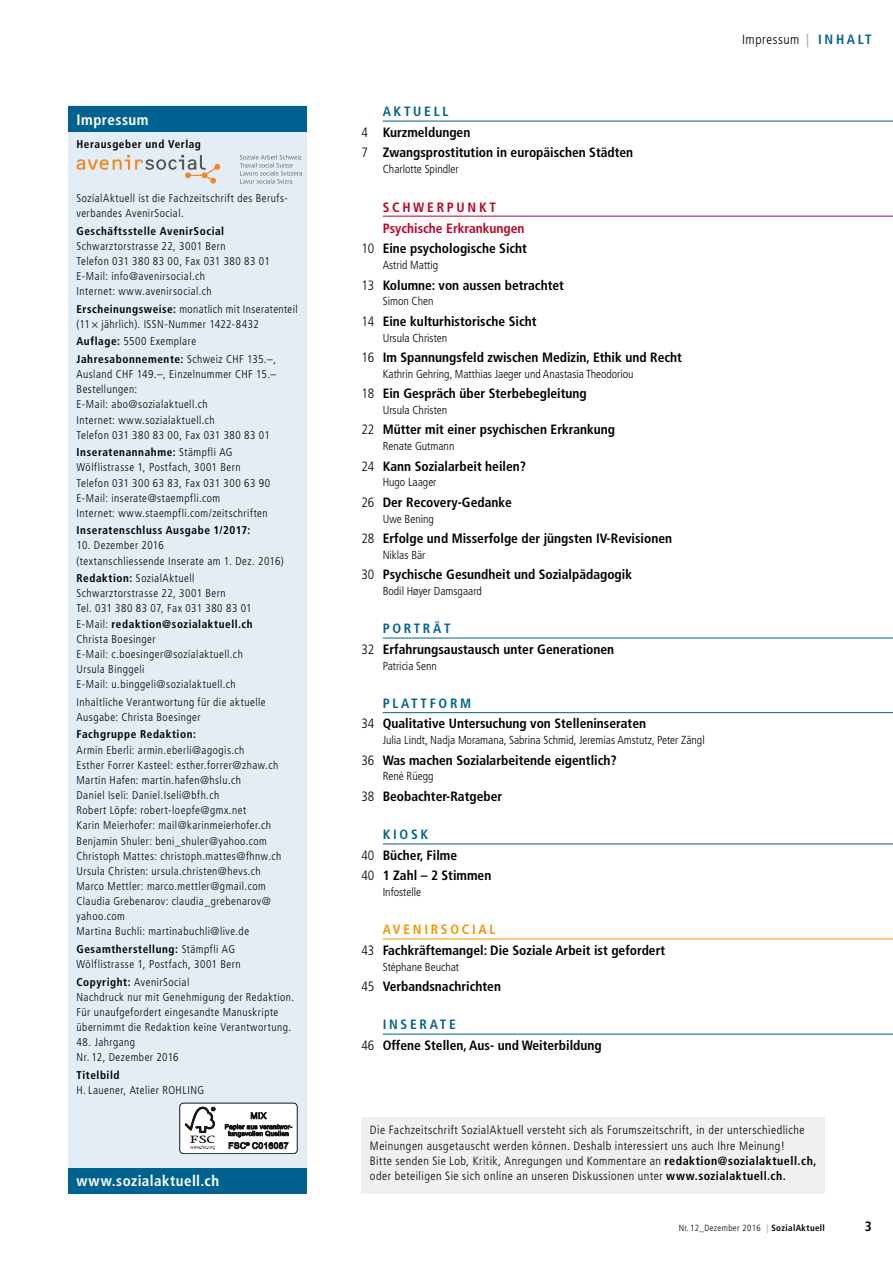
<style>
.page{position:relative;width:893px;height:1263px;background:#fff}
.page>*{position:absolute;margin:0;border:0;box-sizing:border-box;transform-origin:0 0}
.t1{font:700 condensed 15px "Frutiger";letter-spacing:.03em;color:#fff}
.t2{font:700 condensed 13.5px/20.4px "Frutiger";color:#000}
.t3{font:700 condensed 13.5px "Frutiger";color:#c10024}
.t4{font:300 condensed 13.5px "Frutiger";letter-spacing:.04em;color:#000}
.t5{font:700 condensed 13.5px "Frutiger";letter-spacing:.2em;color:#c10024}
.t6{font:300 condensed 12px/15.3px "Frutiger";letter-spacing:.04em;color:#000}
.t7{font:300 condensed 11.7px "Frutiger";color:#000}
.t8{font:300 condensed 11.25px/15.1px "Frutiger";letter-spacing:.04em;color:#000}
.t9{font:700 condensed 11.25px "Frutiger";letter-spacing:.05em;color:#000}
.t10{font:300 condensed 9px "Frutiger";letter-spacing:.04em;color:#000}
.s1{font-weight:700}
.s2{color:#00628e}
.s3{font-weight:300}
.s4{color:#f49500}
.s5{font-weight:700;color:#b1b2b3}
.s6{font-weight:700;color:#00628e}
</style>
<div class="page">
<div style="left:361px;top:1117px;width:464px;height:76px;background:#f0f0f0"></div>
<hr style="left:383px;top:121px;width:510px;height:1px;background:#00628e">
<hr style="left:383px;top:216px;width:510px;height:1px;background:#c10024">
<hr style="left:383px;top:638px;width:510px;height:1px;background:#00628e">
<hr style="left:383px;top:712px;width:510px;height:1px;background:#00628e">
<hr style="left:383px;top:843px;width:510px;height:1px;background:#00628e">
<hr style="left:383px;top:939px;width:510px;height:1px;background:#f49500">
<hr style="left:383px;top:1034px;width:510px;height:1px;background:#00628e">
<div style="left:68px;top:106px;width:238px;height:1087px;background:#e2edf5"></div>
<svg style="left:77px;top:155px;width:143px;height:29px"></svg>
<svg style="left:240px;top:155px;width:62px;height:29px"></svg>
<div style="left:180px;top:1103px;width:117px;height:51px;background:#fff;border-radius:4px"></div>
<div style="left:179px;top:1103px;width:119px;height:51px;border:1px solid #181716;border-radius:4px"></div>
<svg style="left:185px;top:1107px;width:30px;height:43px"></svg>
<svg style="left:225px;top:1112px;width:67px;height:37px"></svg>
<div style="left:68px;top:106px;width:238px;height:26px;background:#00628e"></div>
<div style="left:68px;top:1168px;width:238px;height:25px;background:#00628e"></div>
<h1 class="t1" style="left:77px;top:111px;width:73px">Impressum</h1>
<p class="t9" style="left:77px;top:138px;width:126px">Herausgeber und Verlag</p>
<p class="t8" style="left:77px;top:191px;width:213px">SozialAktuell ist die Fachzeitschrift des Berufs&shy;verbandes AvenirSocial.</p>
<p class="t9" style="left:77px;top:224px;width:149px">Geschäftsstelle AvenirSocial</p>
<p class="t8" style="left:77px;top:238px;width:195px">Schwarztorstrasse 22, 3001 Bern<br>Telefon 031 380 83 00, Fax 031 380 83 01<br>E-Mail: info@avenirsocial.ch<br>Internet: www.avenirsocial.ch</p>
<p class="t8" style="left:77px;top:301px;width:223px"><span class="s1">Erscheinungsweise:</span> monatlich mit Inseratenteil (11 jährlich). ISSN-Nummer 1422-8432</p>
<p class="t8" style="left:77px;top:333px;width:201px;line-height:17.5px"><span class="s1">Auflage:</span> 5500 Exemplare<br><span class="s1">Jahresabonnemente:</span> Schweiz CHF 135.–,</p>
<p class="t8" style="left:77px;top:367px;width:201px">Ausland CHF 149.–, Einzelnummer CHF 15.–<br>Bestellungen:<br>E-Mail: abo@sozialaktuell.ch<br>Internet: www.sozialaktuell.ch<br>Telefon 031 380 83 00, Fax 031 380 83 01</p>
<p class="t8" style="left:77px;top:445px;width:195px"><span class="s1">Inseratenannahme:</span> Stämpfli AG Wölflistrasse 1, Postfach, 3001 Bern Telefon 031 300 63 83, Fax 031 300 63 90<br>E-Mail: inserate@staempfli.com<br>Internet: www.staempfli.com/zeitschriften</p>
<p class="t9" style="left:77px;top:524px;width:175px">Inseratenschluss Ausgabe 1/2017:</p>
<p class="t8" style="left:77px;top:538px;width:209px">10. Dezember 2016<br>(textanschliessende Inserate am 1. Dez. 2016)</p>
<p class="t8" style="left:77px;top:571px;width:178px"><span class="s1">Redaktion:</span> SozialAktuell<br>Schwarztorstrasse 22, 3001 Bern<br>Tel. 031 380 83 07, Fax 031 380 83 01<br>E-Mail: <span class="s1">redaktion@sozialaktuell.ch<br></span>Christa Boesinger<br>E-Mail: c.boesinger@sozialaktuell.ch<br>Ursula Binggeli<br>E-Mail: u.binggeli@sozialaktuell.ch</p>
<p class="t8" style="left:77px;top:694px;width:191px">Inhaltliche Verantwortung für die aktuelle<br>Ausgabe: Christa Boesinger</p>
<p class="t9" style="left:77px;top:728px;width:121px">Fachgruppe Redaktion:</p>
<p class="t8" style="left:77px;top:742px;width:206px">Armin Eberli: armin.eberli@agogis.ch<br>Esther Forrer Kasteel: esther.forrer@zhaw.ch Martin Hafen: martin.hafen@hslu.ch<br>Daniel Iseli: Daniel.Iseli@bfh.ch<br>Robert Löpfe: robert-loepfe@gmx.net<br>Karin Meierhofer: mail@karinmeierhofer.ch Benjamin Shuler: beni_shuler@yahoo.com Christoph Mattes: christoph.mattes@fhnw.ch Ursula Christen: ursula.christen@hevs.ch Marco Mettler: marco.mettler@gmail.com Claudia Grebenarov: claudia_grebenarov@ yahoo.com<br>Martina Buchli: martinabuchli@live.de</p>
<p class="t8" style="left:77px;top:942px;width:166px"><span class="s1">Gesamtherstellung:</span> Stämpfli AG<br>Wölflistrasse 1, Postfach, 3001 Bern</p>
<p class="t8" style="left:77px;top:974px;width:219px"><span class="s1">Copyright:</span> AvenirSocial<br>Nachdruck nur mit Genehmigung der Redaktion.<br>Für unaufgefordert eingesandte Manuskripte übernimmt die Redaktion keine Verantwortung.</p>
<p class="t8" style="left:77px;top:1035px;width:104px">48. Jahrgang<br>Nr. 12, Dezember 2016</p>
<p class="t9" style="left:77px;top:1068px;width:44px">Titelbild</p>
<p class="t8" style="left:77px;top:1083px;width:129px">H.Lauener, Atelier ROHLING</p>
<h1 class="t1" style="left:77px;top:1172px;width:144px">www.sozialaktuell.ch</h1>
<p class="t2" style="left:361px;top:102px;width:273px;text-indent:21px"><span class="s2">AKTUELL<br></span><span class="s3">4</span> Kurzmeldungen<br><span class="s3">7</span> Zwangsprostitution in europäischen Städten</p>
<p class="t7" style="left:383px;top:162px;width:78px">Charlotte Spindler</p>
<p class="t5" style="left:383px;top:199px;width:115px">SCHWERPUNKT</p>
<p class="t3" style="left:383px;top:220px;width:143px">Psychische Erkrankungen</p>
<p class="t2" style="left:361px;top:239px;width:167px"><span class="s3">10</span> Eine psychologische Sicht</p>
<p class="t7" style="left:383px;top:259px;width:57px">Astrid Mattig</p>
<p class="t2" style="left:361px;top:275px;width:204px"><span class="s3">13</span> Kolumne: von aussen betrachtet</p>
<p class="t7" style="left:383px;top:295px;width:52px">Simon Chen</p>
<p class="t2" style="left:361px;top:311px;width:177px"><span class="s3">14</span> Eine kulturhistorische Sicht</p>
<p class="t7" style="left:383px;top:331px;width:66px">Ursula Christen</p>
<p class="t2" style="left:361px;top:347px;width:322px"><span class="s3">16</span> Im Spannungsfeld zwischen Medizin, Ethik und Recht</p>
<p class="t7" style="left:383px;top:367px;width:252px">Kathrin Gehring, Matthias Jaeger und Anastasia Theodoriou</p>
<p class="t2" style="left:361px;top:383px;width:227px"><span class="s3">18</span> Ein Gespräch über Sterbebegleitung</p>
<p class="t7" style="left:383px;top:403px;width:66px">Ursula Christen</p>
<p class="t2" style="left:361px;top:420px;width:255px"><span class="s3">22</span> Mütter mit einer psychischen Erkrankung</p>
<p class="t7" style="left:383px;top:439px;width:73px">Renate Gutmann</p>
<p class="t2" style="left:361px;top:456px;width:166px"><span class="s3">24</span> Kann Sozialarbeit heilen?</p>
<p class="t7" style="left:383px;top:476px;width:55px">Hugo Laager</p>
<p class="t2" style="left:361px;top:492px;width:152px"><span class="s3">26</span> Der Recovery-Gedanke</p>
<p class="t7" style="left:383px;top:512px;width:53px">Uwe Bening</p>
<p class="t2" style="left:361px;top:528px;width:312px"><span class="s3">28</span> Erfolge und Misserfolge der jüngsten IV-Revisionen</p>
<p class="t7" style="left:383px;top:548px;width:44px">Niklas Bär</p>
<p class="t2" style="left:361px;top:564px;width:272px"><span class="s3">30</span> Psychische Gesundheit und Sozialpädagogik</p>
<p class="t7" style="left:383px;top:584px;width:101px">Bodil Høyer Damsgaard</p>
<p class="t2" style="left:361px;top:618px;width:254px;text-indent:21px"><span class="s2">PORTRÄT<br></span><span class="s3">32</span> Erfahrungsaustausch unter Generationen</p>
<p class="t7" style="left:383px;top:659px;width:56px">Patricia Senn</p>
<p class="t2" style="left:361px;top:693px;width:286px;text-indent:21px"><span class="s2">PLATTFORM<br></span><span class="s3">34</span> Qualitative Untersuchung von Stelleninseraten</p>
<p class="t7" style="left:383px;top:733px;width:324px">Julia Lindt, Nadja Moramana, Sabrina Schmid, Jeremias Amstutz, Peter Zängl</p>
<p class="t2" style="left:361px;top:750px;width:257px"><span class="s3">36</span> Was machen Sozialarbeitende eigentlich?</p>
<p class="t7" style="left:383px;top:770px;width:52px">René Rüegg</p>
<p class="t2" style="left:361px;top:786px;width:142px"><span class="s3">38</span> Beobachter-Ratgeber</p>
<p class="t2" style="left:361px;top:824px;width:131px;text-indent:21px"><span class="s2">KIOSK<br></span><span class="s3">40</span> Bücher, Filme<br><span class="s3">40</span> 1 Zahl – 2 Stimmen</p>
<p class="t7" style="left:383px;top:885px;width:40px">Infostelle</p>
<p class="t2" style="left:361px;top:919px;width:305px;text-indent:21px"><span class="s4">AVENIRSOCIAL<br></span><span class="s3">43</span> Fachkräftemangel: Die Soziale Arbeit ist gefordert</p>
<p class="t7" style="left:383px;top:960px;width:78px">Stéphane Beuchat</p>
<p class="t2" style="left:361px;top:976px;width:141px"><span class="s3">45</span> Verbandsnachrichten</p>
<p class="t2" style="left:361px;top:1014px;width:242px;text-indent:21px"><span class="s2">INSERATE<br></span><span class="s3">46</span> Offene Stellen, Aus- und Weiterbildung</p>
<p class="t4" style="left:742px;top:32px;width:131px">Impressum <span class="s5">|</span> <span class="s6">I N H A LT</span></p>
<p class="t6" style="left:370px;top:1123px;width:448px">Die Fachzeitschrift SozialAktuell versteht sich als Forumszeitschrift, in der unterschiedliche Meinungen ausgetauscht werden können. Deshalb interessiert uns auch Ihre Meinung!<br>Bitte senden Sie Lob, Kritik, Anregungen und Kommentare an <span class="s1">redaktion@sozialaktuell.ch, </span>oder beteiligen Sie sich online an unseren Diskussionen unter <span class="s1">www.sozialaktuell.ch.</span></p>
<p class="t10" style="left:679px;top:1222px;width:148px">Nr. 12_Dezember 2016 <span class="s5">|</span> <span class="s1">SozialAktuell</span></p>
<p class="t2" style="left:865px;top:1216px;width:9px">3</p>
</div>
